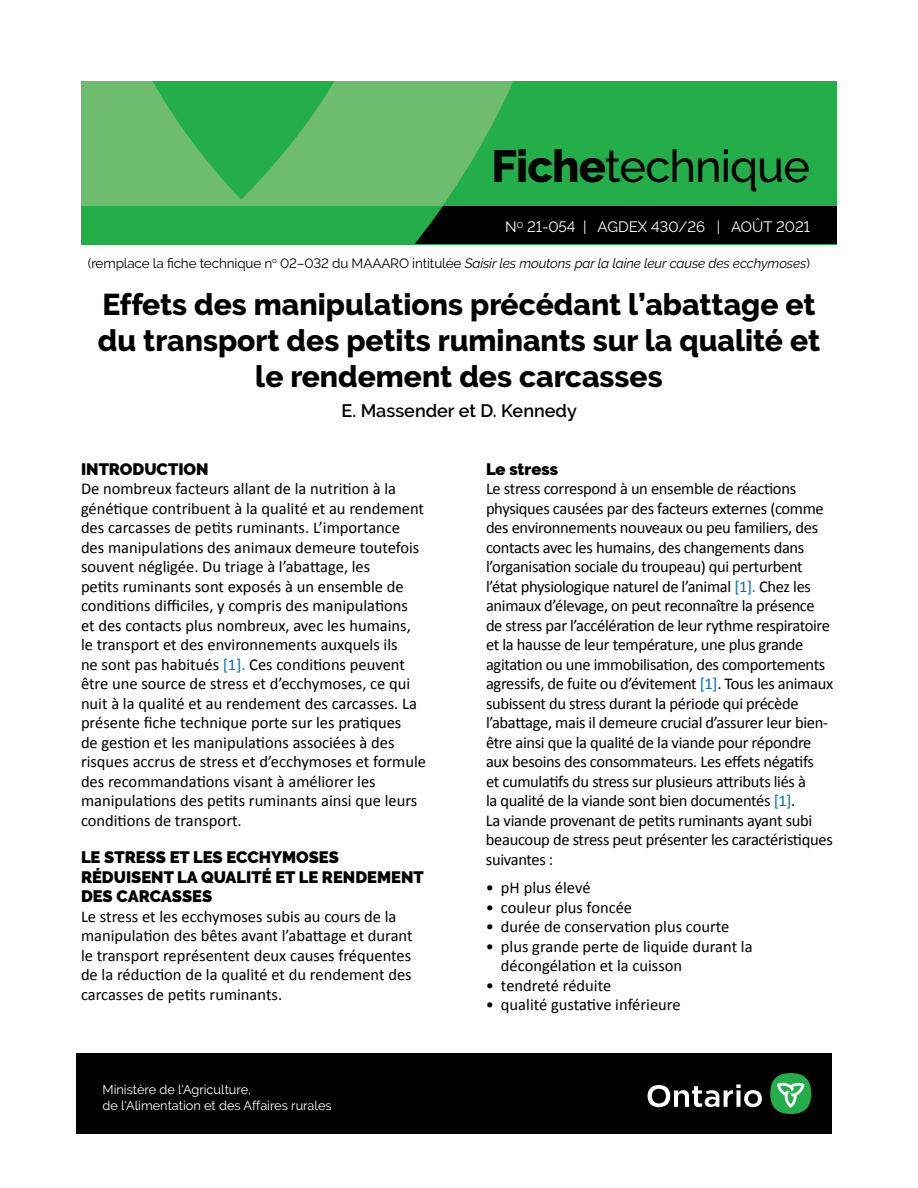
<style>
.page{position:relative;width:918px;height:1188px;background:#fff}
.page>*{position:absolute;margin:0;border:0;box-sizing:border-box;transform-origin:0 0}
.page_one_Title_-_FRE{font:500 45px "Raleway";letter-spacing:-.02em;color:#000}
.t1{font:800 30px/36px "Raleway";color:#000;text-align:center}
.Author{font:600 18px "Raleway";color:#000}
.BT{font:16.5px/19.5px "Calibri";color:#000}
.BT_before_list{font:16.5px/19.5px "Calibri";letter-spacing:-.02em;color:#000}
.BT_before_list-2{font:16.5px/19.5px "Calibri";color:#000}
.Heading_1{font:900 16.5px/19.5px "Raleway";color:#000}
.Heading_2{font:900 16.5px "Raleway";color:#000}
.page_one_Title_-_FRE-2{font:15px "Raleway";color:#fff}
.Replaces_Text{font:13.5px "Raleway";letter-spacing:-.01em;color:#000}
.Title_-_ministry{font:12.75px/16.5px "Raleway";color:#fff}
.s1{font-weight:800}
.s2{font-style:italic}
.s3{color:#0072bc}
</style>
<div class="page">
<div style="left:76px;top:1053px;width:756px;height:81px;background:#000"></div>
<div style="left:770px;top:1073px;width:41px;height:41px;background:#23ae49;border-radius:50%"></div>
<svg style="left:777px;top:1082px;width:27px;height:26px"></svg>
<svg style="left:648px;top:1085px;width:114px;height:22px"></svg>
<div style="left:81px;top:81px;width:756px;height:163px;background:#23ae49"></div>
<svg style="left:81px;top:81px;width:514px;height:126px;fill:#6ebd6f"></svg>
<div style="left:405px;top:207px;width:432px;height:37px;background:#000"></div>
<svg style="left:405px;top:207px;width:37px;height:37px"></svg>
<h1 class="page_one_Title_-_FRE" style="left:491px;top:140px;width:320px"><span class="s1">Fiche</span>technique</h1>
<h1 class="page_one_Title_-_FRE-2" style="left:505px;top:219px;width:306px">N<sup>O</sup> 21-054 | AGDEX 430/26 | AOÛT 2021</h1>
<p class="Replaces_Text" style="left:88px;top:255px;width:724px">(remplace la fiche technique n<sup>o</sup> 02–032 du MAAARO intitulée <span class="s2">Saisir les moutons par la laine leur cause des ecchymoses</span>)</p>
<h1 class="t1" style="left:98px;top:286px;width:724px">Effets des manipulations précédant l’abattage et du transport des petits ruminants sur la qualité et le rendement des carcasses</h1>
<p class="Author" style="left:342px;top:400px;width:237px">E. Massender et D. Kennedy</p>
<h2 class="Heading_1" style="left:81px;top:459px;width:129px">INTRODUCTION</h2>
<p class="BT" style="left:81px;top:479px;width:347px">De nombreux facteurs allant de la nutrition à la génétique contribuent à la qualité et au rendement des carcasses de petits ruminants. L’importance des manipulations des animaux demeure toutefois souvent négligée. Du triage à l’abattage, les<br>petits ruminants sont exposés à un ensemble de conditions difficiles, y compris des manipulations<br>et des contacts plus nombreux, avec les humains, le transport et des environnements auxquels ils<br>ne sont pas habitués <span class="s3">[1].</span> Ces conditions peuvent être une source de stress et d’ecchymoses, ce qui nuit à la qualité et au rendement des carcasses. La présente fiche technique porte sur les pratiques<br>de gestion et les manipulations associées à des risques accrus de stress et d’ecchymoses et formule des recommandations visant à améliorer les manipulations des petits ruminants ainsi que leurs conditions de transport.</p>
<h2 class="Heading_1" style="left:81px;top:848px;width:344px">LE STRESS ET LES ECCHYMOSES<br>RÉDUISENT LA QUALITÉ ET LE RENDEMENT<br>DES CARCASSES</h2>
<p class="BT" style="left:81px;top:906px;width:333px">Le stress et les ecchymoses subis au cours de la manipulation des bêtes avant l’abattage et durant le transport représentent deux causes fréquentes de la réduction de la qualité et du rendement des carcasses de petits ruminants.</p>
<p class="Title_-_ministry" style="left:103px;top:1081px;width:231px">Ministère de l'Agriculture,<br>de l'Alimentation et des Affaires rurales</p>
<h3 class="Heading_2" style="left:486px;top:459px;width:74px">Le stress</h3>
<p class="BT_before_list" style="left:486px;top:479px;width:349px">Le stress correspond à un ensemble de réactions physiques causées par des facteurs externes (comme des environnements nouveaux ou peu familiers, des contacts avec les humains, des changements dans l’organisation sociale du troupeau) qui perturbent l’état physiologique naturel de l’animal <span class="s3">[1].</span> Chez les animaux d’élevage, on peut reconnaître la présence de stress par l’accélération de leur rythme respiratoire et la hausse de leur température, une plus grande agitation ou une immobilisation, des comportements agressifs, de fuite ou d’évitement <span class="s3">[1]</span>. Tous les animaux subissent du stress durant la période qui précède l’abattage, mais il demeure crucial d’assurer leur bien&shy;être ainsi que la qualité de la viande pour répondre aux besoins des consommateurs. Les effets négatifs<br>et cumulatifs du stress sur plusieurs attributs liés à<br>la qualité de la viande sont bien documentés <span class="s3">[1]</span>.<br>La viande provenant de petits ruminants ayant subi beaucoup de stress peut présenter les caractéristiques suivantes :</p>
<p class="BT_before_list-2" style="left:486px;top:878px;width:106px">• pH plus élevé</p>
<p class="BT_before_list-2" style="left:486px;top:897px;width:148px">• couleur plus foncée</p>
<p class="BT_before_list-2" style="left:486px;top:917px;width:245px">• durée de conservation plus courte</p>
<p class="BT_before_list-2" style="left:501px;top:936px;width:253px;text-indent:-15px">• plus grande perte de liquide durant la décongélation et la cuisson</p>
<p class="BT_before_list-2" style="left:486px;top:975px;width:127px">• tendreté réduite</p>
<p class="BT_before_list-2" style="left:486px;top:995px;width:196px">• qualité gustative inférieure</p>
</div>
